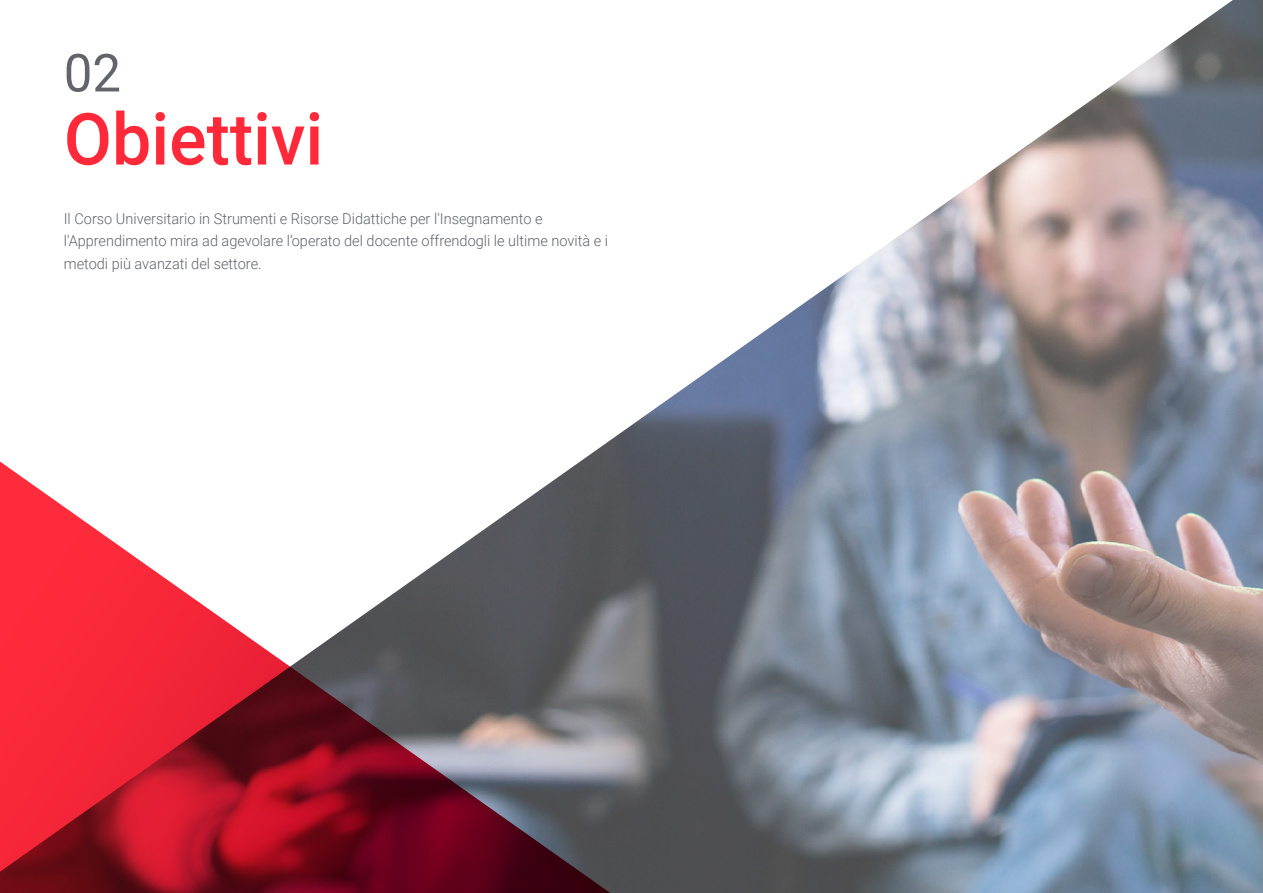
<style>
.page{position:relative;width:1263px;height:893px;background:#fff}
.page>*{position:absolute;margin:0;border:0;box-sizing:border-box;transform-origin:0 0}
.t1{font:500 72px "Roboto";color:#ff293a}
.t2{font:52.5px "Roboto";color:#61646a}
.t3{font:300 15px/22.5px "Roboto";color:#61646a}
</style>
<div class="page">
<img style="left:602px;top:0;width:661px;height:893px">
<svg style="left:0;top:446px;width:640px;height:447px"></svg>
<h2 class="t2" style="left:64px;top:36px;width:59px">02</h2>
<h1 class="t1" style="left:64px;top:89px;width:261px">Obiettivi</h1>
<p class="t3" style="left:64px;top:207px;width:546px">Il Corso Universitario in Strumenti e Risorse Didattiche per l'Insegnamento e l'Apprendimento mira ad agevolare l’operato del docente offrendogli le ultime novità e i metodi più avanzati del settore.</p>
</div>
